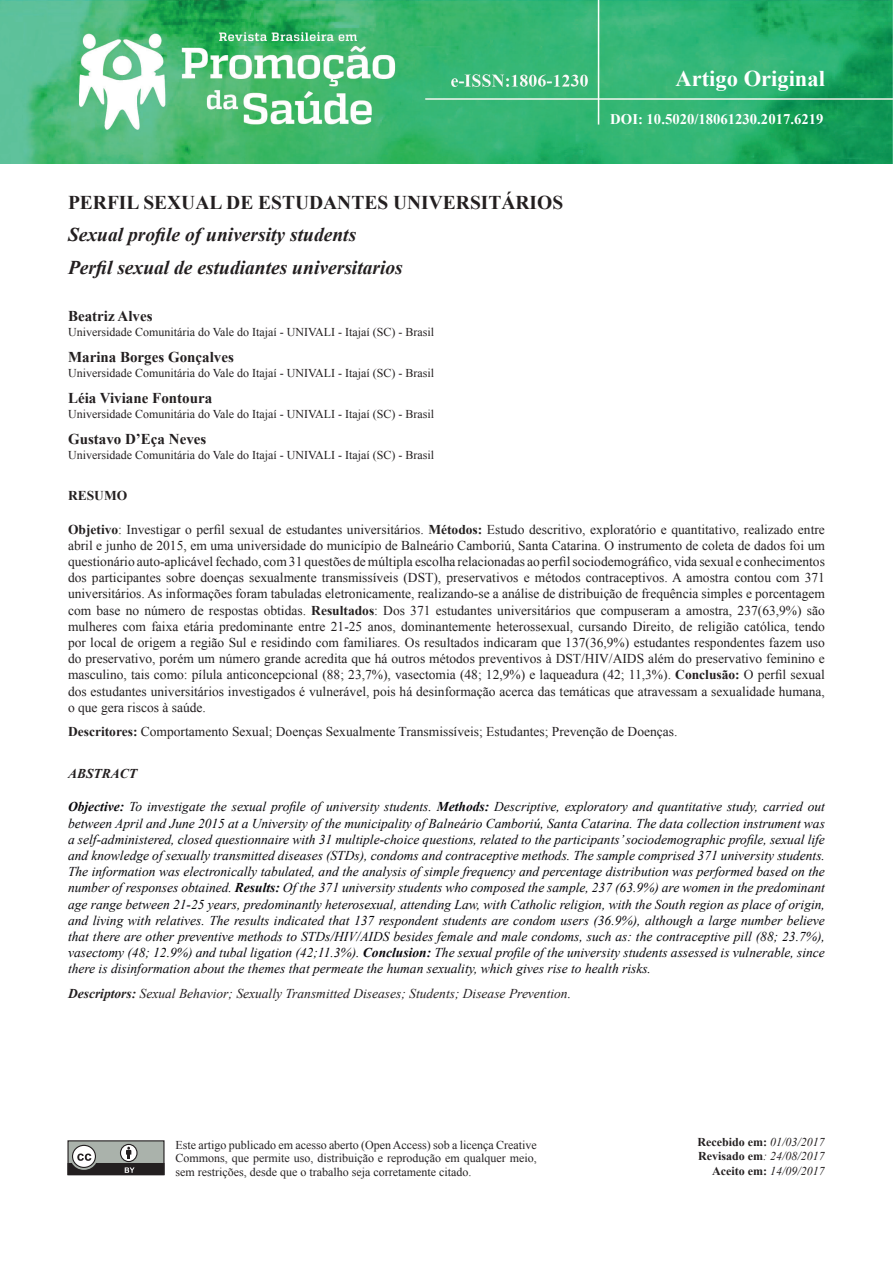
<style>
.page{position:relative;width:893px;height:1263px;background:#fff}
.page>*{position:absolute;margin:0;border:0;box-sizing:border-box;transform-origin:0 0}
.t1{font:700 22.5px "Times New Roman";color:#fff}
.t2{font:italic 700 19.5px/32.2px "Times New Roman";color:#231f20}
.t3{font:700 19.5px "Times New Roman";color:#231f20}
.t4{font:700 15px "Times New Roman";color:#231f20}
.t5{font:700 14.7px "Times New Roman";color:#fff}
.t6{font:13.5px/16.2px "Times New Roman";color:#231f20;text-align:justify}
.t7{font:italic 13.5px/16.2px "Times New Roman";color:#08070b;text-align:justify}
.t8{font:italic 13.5px "Times New Roman";color:#231f20}
.t9{font:italic 700 13.5px "Times New Roman";color:#231f20}
.t10{font:700 13.5px "Times New Roman";color:#231f20}
.t11{font:12px/13.5px "Times New Roman";color:#231f20;text-align:justify}
.t12{font:italic 12px/14.4px "Times New Roman";color:#231f20;text-align:right}
.s1{font-weight:700}
.s2{font-weight:700;font-style:normal}
</style>
<div class="page">
<img style="left:0;top:0;width:893px;height:164px">
<div style="left:68px;top:1141px;width:96px;height:33px;background:#aab2ab"></div>
<svg style="left:120px;top:1144px;width:17px;height:17px"></svg>
<div style="left:120px;top:1144px;width:18px;height:18px;border:1px solid #231f20;border-radius:50%"></div>
<div style="left:72px;top:1145px;width:24px;height:23px;border:1px solid #231f20;border-radius:50%"></div>
<svg style="left:67px;top:1147px;width:98px;height:28px"></svg>
<h1 class="t1" style="left:676px;top:62px;width:151px">Artigo Original</h1>
<p class="t5" style="left:610px;top:109px;width:215px">DOI: 10.5020/18061230.2017.6219</p>
<h2 class="t3" style="left:68px;top:189px;width:497px">PERFIL SEXUAL DE ESTUDANTES UNIVERSITÁRIOS</h2>
<h2 class="t2" style="left:68px;top:218px;width:336px">Sexual profile of university students<br>Perfil sexual de estudiantes universitarios</h2>
<p class="t4" style="left:68px;top:306px;width:86px">Beatriz Alves</p>
<p class="t11" style="left:68px;top:325px;width:368px">Universidade Comunitária do Vale do Itajaí - UNIVALI - Itajaí (SC) - Brasil</p>
<p class="t4" style="left:68px;top:347px;width:167px">Marina Borges Gonçalves</p>
<p class="t11" style="left:68px;top:366px;width:368px">Universidade Comunitária do Vale do Itajaí - UNIVALI - Itajaí (SC) - Brasil</p>
<p class="t4" style="left:68px;top:388px;width:146px">Léia Viviane Fontoura</p>
<p class="t11" style="left:68px;top:407px;width:368px">Universidade Comunitária do Vale do Itajaí - UNIVALI - Itajaí (SC) - Brasil</p>
<p class="t4" style="left:68px;top:429px;width:140px">Gustavo D’Eça Neves</p>
<p class="t11" style="left:68px;top:448px;width:368px">Universidade Comunitária do Vale do Itajaí - UNIVALI - Itajaí (SC) - Brasil</p>
<p class="t10" style="left:68px;top:486px;width:61px">RESUMO</p>
<p class="t6" style="left:68px;top:521px;width:758px"><span class="s1">Objetivo</span>: Investigar o perfil sexual de estudantes universitários. <span class="s1">Métodos:</span> Estudo descritivo, exploratório e quantitativo, realizado entre abril e junho de 2015, em uma universidade do município de Balneário Camboriú, Santa Catarina. O instrumento de coleta de dados foi um questionário auto-aplicável fechado, com 31 questões de múltipla escolha relacionadas ao perfil sociodemográfico, vida sexual e conhecimentos dos participantes sobre doenças sexualmente transmissíveis (DST), preservativos e métodos contraceptivos. A amostra contou com 371 universitários. As informações foram tabuladas eletronicamente, realizando-se a análise de distribuição de frequência simples e porcentagem com base no número de respostas obtidas. <span class="s1">Resultados</span>: Dos 371 estudantes universitários que compuseram a amostra, 237(63,9%) são mulheres com faixa etária predominante entre 21-25 anos, dominantemente heterossexual, cursando Direito, de religião católica, tendo por local de origem a região Sul e residindo com familiares. Os resultados indicaram que 137(36,9%) estudantes respondentes fazem uso do preservativo, porém um número grande acredita que há outros métodos preventivos à DST/HIV/AIDS além do preservativo feminino e masculino, tais como: pílula anticoncepcional (88; 23,7%), vasectomia (48; 12,9%) e laqueadura (42; 11,3%). <span class="s1">Conclusão:</span> O perfil sexual dos estudantes universitários investigados é vulnerável, pois há desinformação acerca das temáticas que atravessam a sexualidade humana, o que gera riscos à saúde.</p>
<p class="t6" style="left:68px;top:724px;width:611px"><span class="s1">Descritores:</span> Comportamento Sexual; Doenças Sexualmente Transmissíveis; Estudantes; Prevenção de Doenças.</p>
<p class="t9" style="left:68px;top:764px;width:71px">ABSTRACT</p>
<p class="t7" style="left:68px;top:798px;width:758px"><span class="s1">Objective:</span> To investigate the sexual profile of university students. <span class="s1">Methods:</span> Descriptive, exploratory and quantitative study, carried out between April and June 2015 at a University of the municipality of Balneário Camboriú, Santa Catarina. The data collection instrument was a self-administered, closed questionnaire with 31 multiple-choice questions, related to the participants’ sociodemographic profile, sexual life and knowledge of sexually transmitted diseases (STDs), condoms and contraceptive methods. The sample comprised 371 university students.<br>The information was electronically tabulated, and the analysis of simple frequency and percentage distribution was performed based on the number of responses obtained. <span class="s1">Results:</span> Of the 371 university students who composed the sample, 237 (63.9%) are women in the predominant age range between 21-25 years, predominantly heterosexual, attending Law, with Catholic religion, with the South region as place of origin, and living with relatives. The results indicated that 137 respondent students are condom users (36.9%), although a large number believe that there are other preventive methods to STDs/HIV/AIDS besides female and male condoms, such as: the contraceptive pill (88; 23.7%), vasectomy (48; 12.9%) and tubal ligation (42;11.3%). <span class="s1">Conclusion:</span> The sexual profile of the university students assessed is vulnerable, since there is disinformation about the themes that permeate the human sexuality, which gives rise to health risks.</p>
<p class="t8" style="left:68px;top:984px;width:505px"><span class="s1">Descriptors:</span> Sexual Behavior; Sexually Transmitted Diseases; Students; Disease Prevention.</p>
<p class="t11" style="left:175px;top:1138px;width:363px">Este artigo publicado em acesso aberto (Open Access) sob a licença Creative Commons, que permite uso, distribuição e reprodução em qualquer meio, sem restrições, desde que o trabalho seja corretamente citado.</p>
<p class="t12" style="left:698px;top:1134px;width:129px"><span class="s2">Recebido em:</span> 01/03/2017<br><span class="s2">Revisado em</span>: 24/08/2017<br><span class="s2">Aceito em:</span> 14/09/2017</p>
</div>
